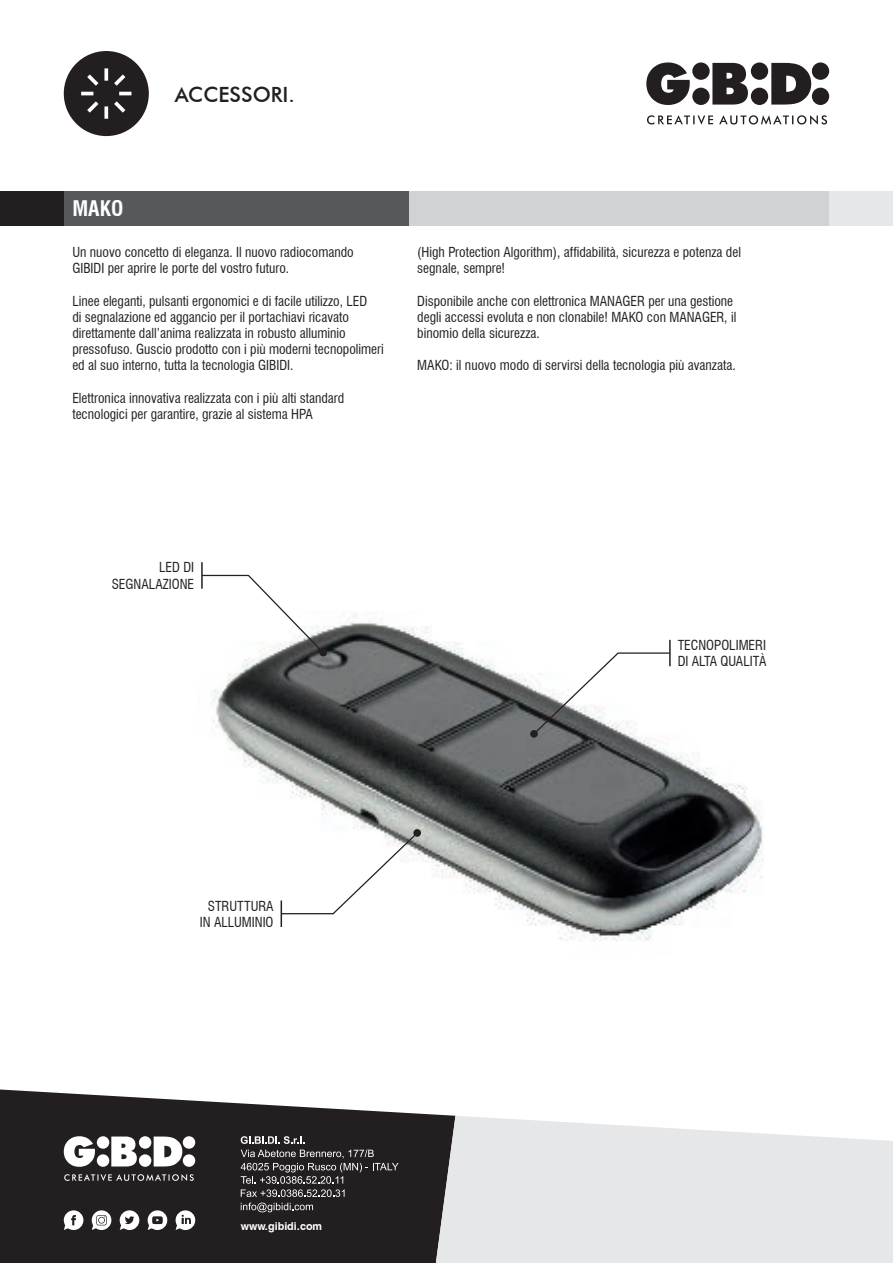
<style>
.page{position:relative;width:893px;height:1263px;background:#fff}
.page>*{position:absolute;margin:0;border:0;box-sizing:border-box;transform-origin:0 0}
.t1{font:500 21px "Futura BT";color:#231f20}
.t2{font:700 condensed 21px "Swiss 721 BT";color:#fff}
.t3{font:condensed 13.5px/16.2px "Swiss 721 BT";color:#231f20}
.t4{font:700 10.8px "Swiss 721 BT";color:#fff}
</style>
<div class="page">
<svg style="left:0;top:1089px;width:455px;height:174px;background:#3b3738"></svg>
<svg style="left:64px;top:1136px;width:131px;height:45px"></svg>
<svg style="left:64px;top:1210px;width:19px;height:20px"></svg>
<svg style="left:148px;top:1210px;width:19px;height:20px"></svg>
<svg style="left:176px;top:1210px;width:19px;height:20px"></svg>
<svg style="left:120px;top:1210px;width:19px;height:20px"></svg>
<svg style="left:92px;top:1210px;width:19px;height:20px"></svg>
<svg style="left:241px;top:1136px;width:158px;height:76px;background:#3e3a3b"></svg>
<svg style="left:434px;top:1116px;width:459px;height:147px;background:#e3e3e5"></svg>
<svg style="left:646px;top:62px;width:183px;height:63px"></svg>
<div style="left:64px;top:191px;width:829px;height:34px;background:#e6e7e9"></div>
<div style="left:0;top:191px;width:64px;height:34px;background:#231f20"></div>
<div style="left:64px;top:51px;width:85px;height:85px;background:#231f20;border-radius:50%"></div>
<svg style="left:81px;top:68px;width:50px;height:51px"></svg>
<div style="left:408px;top:191px;width:421px;height:34px;background:#d1d2d4"></div>
<div style="left:64px;top:191px;width:344px;height:34px;background:#57585a"></div>
<img style="left:211px;top:614px;width:553px;height:327px">
<svg style="left:532px;top:652px;width:139px;height:84px"></svg>
<div style="left:530px;top:730px;width:8px;height:8px;background:#231f20;border-radius:50%"></div>
<hr style="left:669px;top:640px;width:2px;height:26px;background:#231f20">
<svg style="left:413px;top:829px;width:8px;height:8px"></svg>
<svg style="left:280px;top:831px;width:139px;height:96px"></svg>
<svg style="left:203px;top:574px;width:122px;height:80px"></svg>
<div style="left:319px;top:649px;width:8px;height:7px;background:#231f20;border-radius:50%"></div>
<hr style="left:201px;top:562px;width:2px;height:27px;background:#231f20">
<h1 class="t1" style="left:175px;top:81px;width:122px">ACCESSORI.</h1>
<h1 class="t2" style="left:72px;top:196px;width:53px">MAKO</h1>
<p class="t3" style="left:72px;top:244px;width:283px">Un nuovo concetto di eleganza. Il nuovo radiocomando<br>GIBIDI per aprire le porte del vostro futuro.</p>
<p class="t3" style="left:72px;top:292px;width:313px">Linee eleganti, pulsanti ergonomici e di facile utilizzo, LED<br>di segnalazione ed aggancio per il portachiavi ricavato direttamente dall’anima realizzata in robusto alluminio pressofuso. Guscio prodotto con i più moderni tecnopolimeri ed al suo interno, tutta la tecnologia GIBIDI.</p>
<p class="t3" style="left:72px;top:390px;width:273px">Elettronica innovativa realizzata con i più alti standard tecnologici per garantire, grazie al sistema HPA</p>
<p class="t3" style="left:417px;top:244px;width:325px">(High Protection Algorithm), affidabilità, sicurezza e potenza del segnale, sempre!</p>
<p class="t3" style="left:417px;top:292px;width:321px">Disponibile anche con elettronica MANAGER per una gestione degli accessi evoluta e non clonabile! MAKO con MANAGER, il binomio della sicurezza.</p>
<p class="t3" style="left:417px;top:357px;width:320px">MAKO: il nuovo modo di servirsi della tecnologia più avanzata.</p>
<p class="t3" style="left:112px;top:559px;width:84px;text-align:right">LED DI<br>SEGNALAZIONE</p>
<p class="t3" style="left:678px;top:637px;width:91px">TECNOPOLIMERI<br>DI ALTA QUALITÀ</p>
<p class="t3" style="left:200px;top:898px;width:75px;text-align:center">STRUTTURA<br>IN ALLUMINIO</p>
<p class="t4" style="left:241px;top:1219px;width:83px">www.gibidi.com</p>
</div>
